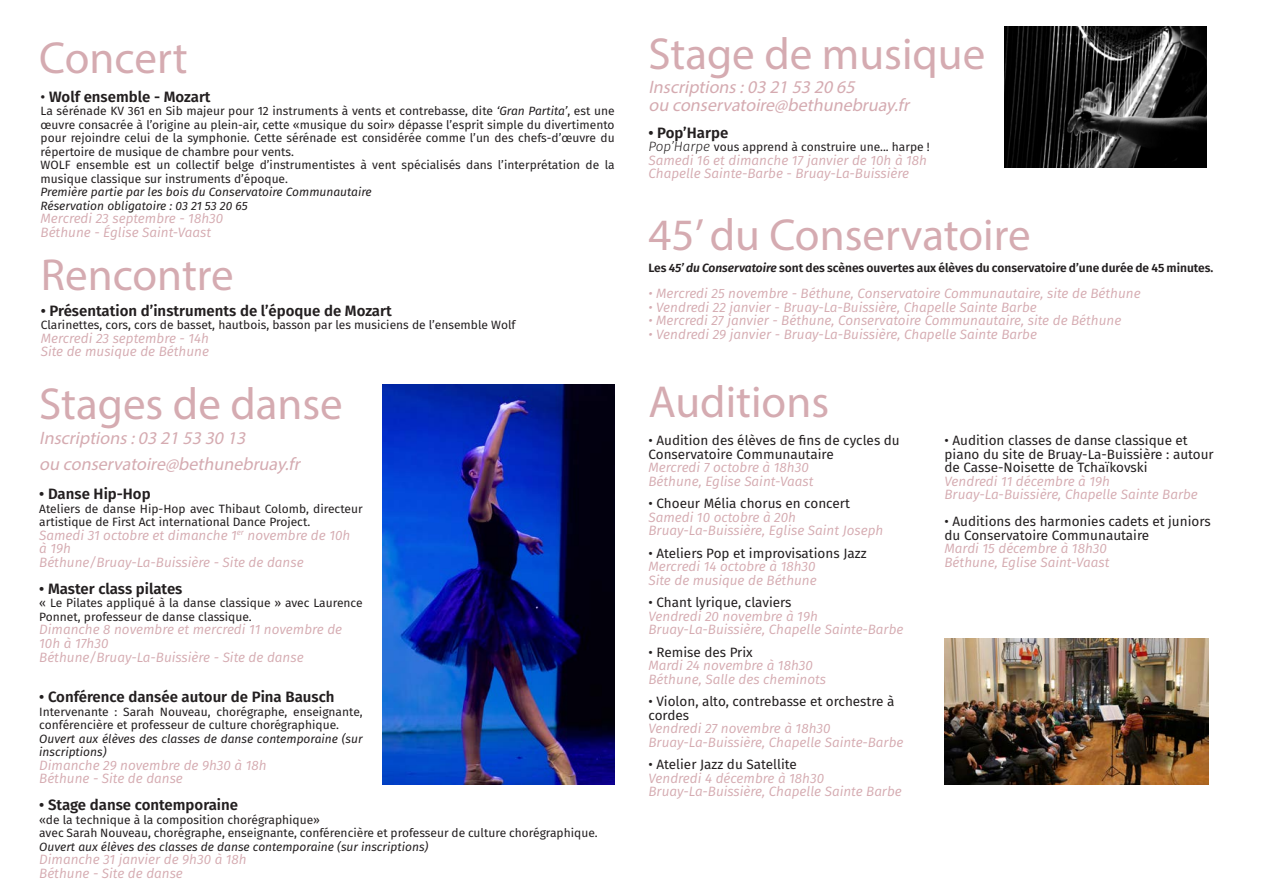
<style>
.page{position:relative;width:1263px;height:893px;background:#fff}
.page>*{position:absolute;margin:0;border:0;box-sizing:border-box;transform-origin:0 0}
.t1{font:45px "Myriad Pro";color:#d5abb1}
.t2{font:italic 18px/25.5px "Myriad Pro";color:#d5abb1}
.t3{font:600 15px "Fira Sans";color:#231f20}
.t4{font:italic 13.5px/13.5px "Fira Sans";color:#d5abb1}
.t5{font:13.5px/13.5px "Fira Sans";color:#231f20}
.t6{font:12px/13.5px "Fira Sans";color:#231f20}
.t7{font:italic 12px/13.5px "Fira Sans";color:#231f20}
.t8{font:600 12px "Fira Sans";color:#231f20}
.s1{font-weight:400}
.s2{font-style:italic}
.s3{font-weight:300;font-style:italic;font-size:13.5px}
</style>
<div class="page">
<img style="left:382px;top:385px;width:233px;height:399px">
<img style="left:944px;top:638px;width:265px;height:146px">
<img style="left:1004px;top:27px;width:203px;height:141px">
<p class="t1" style="left:39px;top:30px;width:150px">Concert</p>
<p class="t3" style="left:41px;top:84px;width:172px"><span class="s1">•</span> Wolf ensemble - Mozart</p>
<p class="t6" style="left:41px;top:104px;width:576px;text-align:justify">La sérénade KV 361 en Sib majeur pour 12 instruments à vents et contrebasse, dite <span class="s2">‘Gran Partita’</span>, est une œuvre consacrée à l’origine au plein-air, cette «musique du soir» dépasse l’esprit simple du divertimento pour rejoindre celui de la symphonie. Cette sérénade est considérée comme l’un des chefs-d’œuvre du répertoire de musique de chambre pour vents.</p>
<p class="t6" style="left:41px;top:158px;width:576px">WOLF ensemble est un collectif belge d’instrumentistes à vent spécialisés dans l’interprétation de la musique classique sur instruments d’époque.</p>
<p class="t7" style="left:41px;top:185px;width:333px">Première partie par les bois du Conservatoire Communautaire</p>
<p class="t7" style="left:41px;top:199px;width:209px">Réservation obligatoire : 03 21 53 20 65</p>
<p class="t4" style="left:41px;top:212px;width:184px">Mercredi 23 septembre - 18h30</p>
<p class="t4" style="left:41px;top:225px;width:172px">Béthune - Église Saint-Vaast</p>
<p class="t1" style="left:41px;top:247px;width:195px">Rencontre</p>
<p class="t3" style="left:41px;top:298px;width:353px">• Présentation d’instruments de l’époque de Mozart</p>
<p class="t6" style="left:41px;top:318px;width:476px">Clarinettes, cors, cors de basset, hautbois, basson par les musiciens de l’ensemble Wolf</p>
<p class="t4" style="left:41px;top:331px;width:170px">Mercredi 23 septembre - 14h</p>
<p class="t4" style="left:41px;top:345px;width:170px">Site de musique de Béthune</p>
<p class="t1" style="left:39px;top:376px;width:305px">Stages de danse</p>
<p class="t2" style="left:39px;top:425px;width:266px">Inscriptions:03 21 53 30 13<br>ou conservatoire@bethunebruay.fr</p>
<p class="t3" style="left:39px;top:482px;width:113px">• Danse Hip-Hop</p>
<p class="t6" style="left:39px;top:502px;width:325px">Ateliers de danse Hip-Hop avec Thibaut Colomb, directeur artistique de First Act international Dance Project.</p>
<p class="t4" style="left:39px;top:528px;width:313px">Samedi 31 octobre et dimanche 1<sup>er</sup> novembre de 10h à 19h</p>
<p class="t4" style="left:39px;top:555px;width:266px">Béthune/Bruay-La-Buissière - Site de danse</p>
<p class="t3" style="left:39px;top:576px;width:145px">• Master class pilates</p>
<p class="t6" style="left:39px;top:596px;width:325px">« Le Pilates appliqué à la danse classique » avec Laurence<br>Ponnet, professeur de danse classique.</p>
<p class="t4" style="left:39px;top:623px;width:304px">Dimanche 8 novembre et mercredi 11 novembre de<br>10h à 17h30</p>
<p class="t4" style="left:39px;top:650px;width:266px">Béthune/Bruay-La-Buissière - Site de danse</p>
<p class="t3" style="left:39px;top:684px;width:297px">• Conférence dansée autour de Pina Bausch</p>
<p class="t6" style="left:39px;top:704px;width:325px">Intervenante : Sarah Nouveau, chorégraphe, enseignante, conférencière et professeur de culture chorégraphique.</p>
<p class="t7" style="left:39px;top:731px;width:325px">Ouvert aux élèves des classes de danse contemporaine (sur inscriptions)</p>
<p class="t4" style="left:39px;top:758px;width:229px">Dimanche 29 novembre de 9h30 à 18h</p>
<p class="t4" style="left:39px;top:771px;width:145px">Béthune - Site de danse</p>
<p class="t3" style="left:39px;top:792px;width:200px">• Stage danse contemporaine</p>
<p class="t6" style="left:39px;top:812px;width:282px">«de la technique à la composition chorégraphique»</p>
<p class="t6" style="left:39px;top:826px;width:560px">avec Sarah Nouveau, chorégraphe, enseignante, conférencière et professeur de culture chorégraphique.</p>
<p class="t7" style="left:39px;top:839px;width:391px">Ouvert aux élèves des classes de danse contemporaine (sur inscriptions)</p>
<p class="t4" style="left:39px;top:852px;width:209px">Dimanche 31 janvier de 9h30 à 18h</p>
<p class="t4" style="left:39px;top:866px;width:145px">Béthune - Site de danse</p>
<p class="t1" style="left:648px;top:26px;width:338px">Stage de musique</p>
<p class="t2" style="left:648px;top:74px;width:212px">Inscriptions:03 21 53 20 65</p>
<p class="t2" style="left:648px;top:92px;width:266px">ou conservatoire@bethunebruay.fr</p>
<p class="t3" style="left:648px;top:120px;width:81px">• Pop’Harpe</p>
<p class="t6" style="left:648px;top:140px;width:283px"><span class="s3">Pop’Harpe</span> vous apprend à construire une... harpe !</p>
<p class="t4" style="left:648px;top:153px;width:280px">Samedi 16 et dimanche 17 janvier de 10h à 18h</p>
<p class="t4" style="left:648px;top:167px;width:262px">Chapelle Sainte-Barbe - Bruay-La-Buissière</p>
<p class="t1" style="left:648px;top:207px;width:384px">45’ du Conservatoire</p>
<p class="t8" style="left:648px;top:258px;width:566px">Les <span class="s2">45’ du Conservatoire</span> sont des scènes ouvertes aux élèves du conservatoire d’une durée de 45 minutes.</p>
<p class="t4" style="left:648px;top:287px;width:494px">• Mercredi 25 novembre - Béthune, Conservatoire Communautaire, site de Béthune</p>
<p class="t4" style="left:648px;top:300px;width:390px">• Vendredi 22 janvier - Bruay-La-Buissière, Chapelle Sainte Barbe</p>
<p class="t4" style="left:648px;top:314px;width:474px">• Mercredi 27 janvier - Béthune, Conservatoire Communautaire, site de Béthune</p>
<p class="t4" style="left:648px;top:327px;width:390px">• Vendredi 29 janvier - Bruay-La-Buissière, Chapelle Sainte Barbe</p>
<p class="t1" style="left:648px;top:374px;width:182px">Auditions</p>
<p class="t5" style="left:648px;top:433px;width:253px">• Audition des élèves de fins de cycles du<br>Conservatoire Communautaire</p>
<p class="t4" style="left:648px;top:460px;width:166px">Mercredi 7 octobre à 18h30<br>Béthune, Eglise Saint-Vaast</p>
<p class="t5" style="left:648px;top:496px;width:203px">• Choeur Mélia chorus en concert</p>
<p class="t4" style="left:648px;top:510px;width:236px">Samedi 10 octobre à 20h<br>Bruay-La-Buissière, Eglise Saint Joseph</p>
<p class="t5" style="left:648px;top:546px;width:220px">• Ateliers Pop et improvisations Jazz</p>
<p class="t4" style="left:648px;top:559px;width:170px">Mercredi 14 octobre à 18h30<br>Site de musique de Béthune</p>
<p class="t5" style="left:648px;top:595px;width:145px">• Chant lyrique, claviers</p>
<p class="t4" style="left:648px;top:609px;width:256px">Vendredi 20 novembre à 19h<br>Bruay-La-Buissière, Chapelle Sainte-Barbe</p>
<p class="t5" style="left:648px;top:645px;width:106px">• Remise des Prix</p>
<p class="t4" style="left:648px;top:658px;width:179px">Mardi 24 novembre à 18h30<br>Béthune, Salle des cheminots</p>
<p class="t5" style="left:648px;top:694px;width:248px">• Violon, alto, contrebasse et orchestre à cordes</p>
<p class="t4" style="left:648px;top:721px;width:256px">Vendredi 27 novembre à 18h30<br>Bruay-La-Buissière, Chapelle Sainte-Barbe</p>
<p class="t5" style="left:648px;top:757px;width:150px">• Atelier Jazz du Satellite</p>
<p class="t4" style="left:648px;top:771px;width:255px">Vendredi 4 décembre à 18h30<br>Bruay-La-Buissière, Chapelle Sainte Barbe</p>
<p class="t5" style="left:944px;top:433px;width:271px">• Audition classes de danse classique et piano du site de Bruay-La-Buissière : autour de Casse-Noisette de Tchaïkovski</p>
<p class="t4" style="left:944px;top:474px;width:167px">Vendredi 11 décembre à 19h</p>
<p class="t4" style="left:944px;top:487px;width:255px">Bruay-La-Buissière, Chapelle Sainte Barbe</p>
<p class="t5" style="left:944px;top:514px;width:268px">• Auditions des harmonies cadets et juniors du Conservatoire Communautaire</p>
<p class="t4" style="left:944px;top:541px;width:166px">Mardi 15 décembre à 18h30<br>Béthune, Eglise Saint-Vaast</p>
</div>
